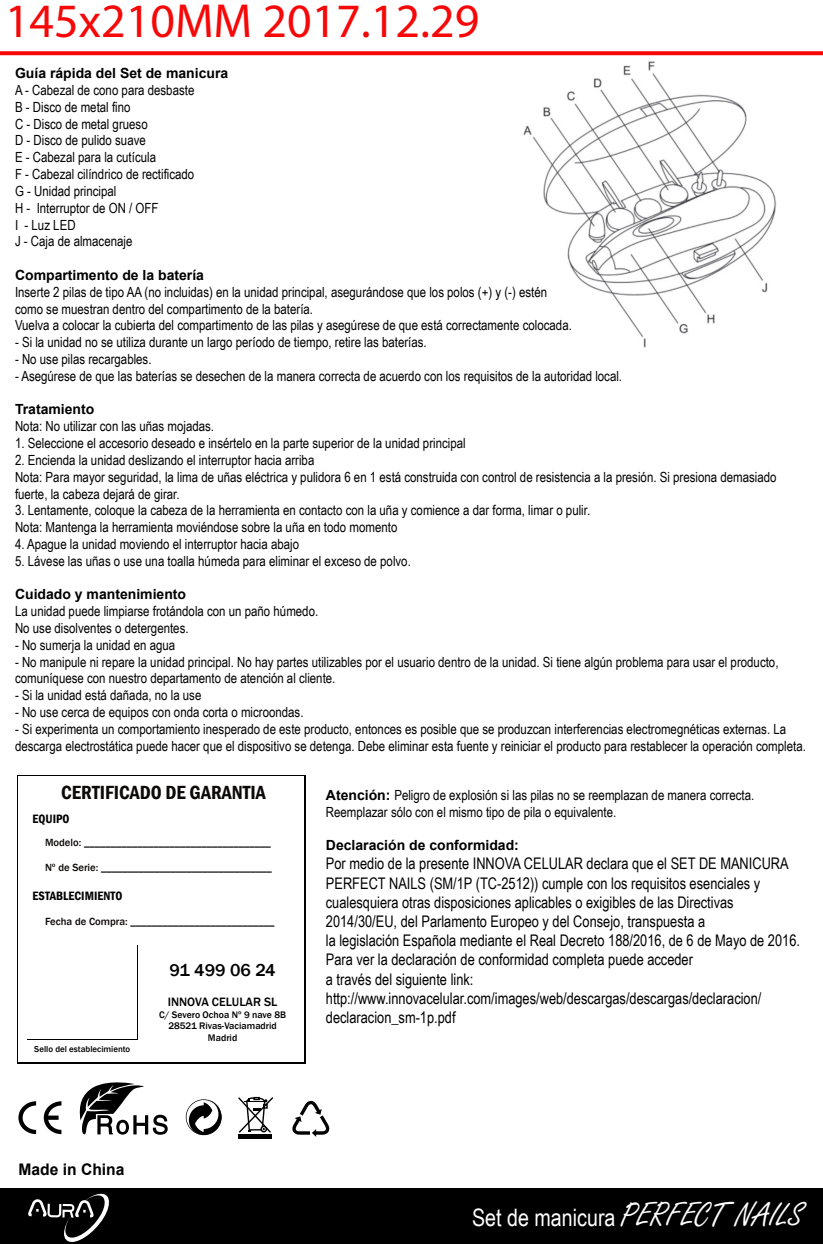
<style>
.page{position:relative;width:823px;height:1244px;background:#fff}
.page>*{position:absolute;margin:0;border:0;box-sizing:border-box;transform-origin:0 0}
.t1{font:48px "Myriad Pro";color:#f70808}
.t2{font:24px "Arial Narrow";color:#fff}
.t3{font:600 condensed 19.6px "Franklin Gothic";color:#0e0909}
.t4{font:500 17.8px "Franklin Gothic";color:#010101}
.t5{font:16px/19.2px "Arial Narrow";color:#000}
.t6{font:700 16px "Arial";color:#000}
.t7{font:14px/16.8px "Arial Narrow";color:#000}
.t8{font:700 14px "Arial";color:#000}
.t9{font:600 condensed 12.4px "Franklin Gothic";color:#010101}
.t10{font:500 12.4px "Franklin Gothic";color:#010101}
.t11{font:500 10.6px "Franklin Gothic";color:#0e0909}
.t12{font:500 9.8px/11.8px "Franklin Gothic";color:#010101;text-align:center}
.t13{font:500 8.8px "Franklin Gothic";color:#010101}
.s1{font-family:"Arial";font-weight:700}
.s2{font-family:"Freestyle Script";font-size:36px}
</style>
<div class="page">
<img style="left:490px;top:55px;width:330px;height:293px">
<svg style="left:0;top:51px;width:823px;height:4px;fill:#f70808"></svg>
<div style="left:0;top:1188px;width:823px;height:55px;background:#000"></div>
<svg style="left:28px;top:1193px;width:81px;height:49px"></svg>
<svg style="left:17px;top:775px;width:289px;height:288px;fill:#010101"></svg>
<div style="left:18px;top:776px;width:286px;height:285px;background:#fff"></div>
<svg style="left:137px;top:945px;width:1px;height:94px"></svg>
<svg style="left:292px;top:1100px;width:37px;height:36px"></svg>
<svg style="left:44px;top:1101px;width:17px;height:32px"></svg>
<svg style="left:79px;top:1082px;width:89px;height:52px"></svg>
<div style="left:238px;top:1133px;width:34px;height:5px;background:#000"></div>
<svg style="left:238px;top:1096px;width:36px;height:38px"></svg>
<svg style="left:186px;top:1099px;width:36px;height:35px"></svg>
<svg style="left:18px;top:1101px;width:18px;height:32px"></svg>
<h1 class="t1" style="left:5px;top:-8px;width:476px">145x210MM 2017.12.29</h1>
<p class="t8" style="left:15px;top:64px;width:215px">Guía rápida del Set de manicura</p>
<p class="t7" style="left:15px;top:81px;width:181px">A - Cabezal de cono para desbaste<br>B - Disco de metal fino<br>C - Disco de metal grueso<br>D - Disco de pulido suave<br>E - Cabezal para la cutícula<br>F - Cabezal cilíndrico de rectificado<br>G - Unidad principal<br>H - Interruptor de ON / OFF<br>I - Luz LED<br>J - Caja de almacenaje</p>
<p class="t8" style="left:15px;top:266px;width:191px">Compartimento de la batería</p>
<p class="t7" style="left:15px;top:283px;width:558px">Inserte 2 pilas de tipo AA (no incluidas) en la unidad principal, asegurándose que los polos (+) y (-) estén como se muestran dentro del compartimento de la batería.<br>Vuelva a colocar la cubierta del compartimento de las pilas y asegúrese de que está correctamente colocada.</p>
<p class="t7" style="left:15px;top:333px;width:413px">- Si la unidad no se utiliza durante un largo período de tiempo, retire las baterías.</p>
<p class="t7" style="left:15px;top:350px;width:138px">- No use pilas recargables.</p>
<p class="t7" style="left:15px;top:367px;width:608px">- Asegúrese de que las baterías se desechen de la manera correcta de acuerdo con los requisitos de la autoridad local.</p>
<p class="t8" style="left:15px;top:400px;width:81px">Tratamiento</p>
<p class="t7" style="left:15px;top:417px;width:201px">Nota: No utilizar con las uñas mojadas.</p>
<p class="t7" style="left:15px;top:434px;width:452px">1. Seleccione el accesorio deseado e insértelo en la parte superior de la unidad principal</p>
<p class="t7" style="left:15px;top:451px;width:763px">2. Encienda la unidad deslizando el interruptor hacia arriba<br>Nota: Para mayor seguridad, la lima de uñas eléctrica y pulidora 6 en 1 está construida con control de resistencia a la presión. Si presiona demasiado fuerte, la cabeza dejará de girar.</p>
<p class="t7" style="left:15px;top:501px;width:577px">3. Lentamente, coloque la cabeza de la herramienta en contacto con la uña y comience a dar forma, limar o pulir.<br>Nota: Mantenga la herramienta moviéndose sobre la uña en todo momento</p>
<p class="t7" style="left:15px;top:535px;width:286px">4. Apague la unidad moviendo el interruptor hacia abajo</p>
<p class="t7" style="left:15px;top:552px;width:397px">5. Lávese las uñas o use una toalla húmeda para eliminar el exceso de polvo.</p>
<p class="t8" style="left:15px;top:585px;width:173px">Cuidado y mantenimiento</p>
<p class="t7" style="left:15px;top:602px;width:305px">La unidad puede limpiarse frotándola con un paño húmedo.<br>No use disolventes o detergentes.</p>
<p class="t7" style="left:15px;top:636px;width:162px">- No sumerja la unidad en agua</p>
<p class="t7" style="left:15px;top:652px;width:765px">- No manipule ni repare la unidad principal. No hay partes utilizables por el usuario dentro de la unidad. Si tiene algún problema para usar el producto, comuníquese con nuestro departamento de atención al cliente.</p>
<p class="t7" style="left:15px;top:686px;width:188px">- Si la unidad está dañada, no la use</p>
<p class="t7" style="left:15px;top:703px;width:290px">- No use cerca de equipos con onda corta o microondas.</p>
<p class="t7" style="left:15px;top:720px;width:792px">- Si experimenta un comportamiento inesperado de este producto, entonces es posible que se produzcan interferencias electromegnéticas externas. La descarga electrostática puede hacer que el dispositivo se detenga. Debe eliminar esta fuente y reiniciar el producto para restablecer la operación completa.</p>
<h3 class="t3" style="left:61px;top:779px;width:206px">CERTIFICADO DE GARANTIA</h3>
<p class="t9" style="left:33px;top:810px;width:38px">EQUIPO</p>
<p class="t11" style="left:45px;top:835px;width:227px">Modelo: ___________________________________</p>
<p class="t11" style="left:45px;top:861px;width:228px">Nº de Serie: ________________________________</p>
<p class="t9" style="left:33px;top:887px;width:91px">ESTABLECIMIENTO</p>
<p class="t11" style="left:45px;top:914px;width:231px">Fecha de Compra: ___________________________</p>
<p class="t7" style="left:326px;top:785px;width:430px"><span class="s1">Atención:</span> Peligro de explosión si las pilas no se reemplazan de manera correcta.<br>Reemplazar sólo con el mismo tipo de pila o equivalente.</p>
<p class="t8" style="left:326px;top:835px;width:194px">Declaración de conformidad:</p>
<p class="t5" style="left:326px;top:853px;width:475px">Por medio de la presente INNOVA CELULAR declara que el SET DE MANICURA PERFECT NAILS (SM/1P (TC-2512)) cumple con los requisitos esenciales y cualesquiera otras disposiciones aplicables o exigibles de las Directivas 2014/30/EU, del Parlamento Europeo y del Consejo, transpuesta a<br>la legislación Española mediante el Real Decreto 188/2016, de 6 de Mayo de 2016.<br>Para ver la declaración de conformidad completa puede acceder<br>a través del siguiente link: http://www.innovacelular.com/images/web/descargas/descargas/declaracion/ declaracion_sm-1p.pdf</p>
<p class="t4" style="left:169px;top:958px;width:108px">91 499 06 24</p>
<p class="t10" style="left:168px;top:993px;width:111px">INNOVA CELULAR SL</p>
<p class="t12" style="left:159px;top:1008px;width:129px">C/ Severo Ochoa Nº 9 nave 8B<br>28521 Rivas-Vaciamadrid<br>Madrid</p>
<p class="t13" style="left:34px;top:1043px;width:97px">Sello del establecimiento</p>
<p class="t6" style="left:18px;top:1158px;width:107px">Made in China</p>
<h2 class="t2" style="left:472px;top:1199px;width:332px">Set de manicura <span class="s2">PERFECT NAILS</span></h2>
</div>
